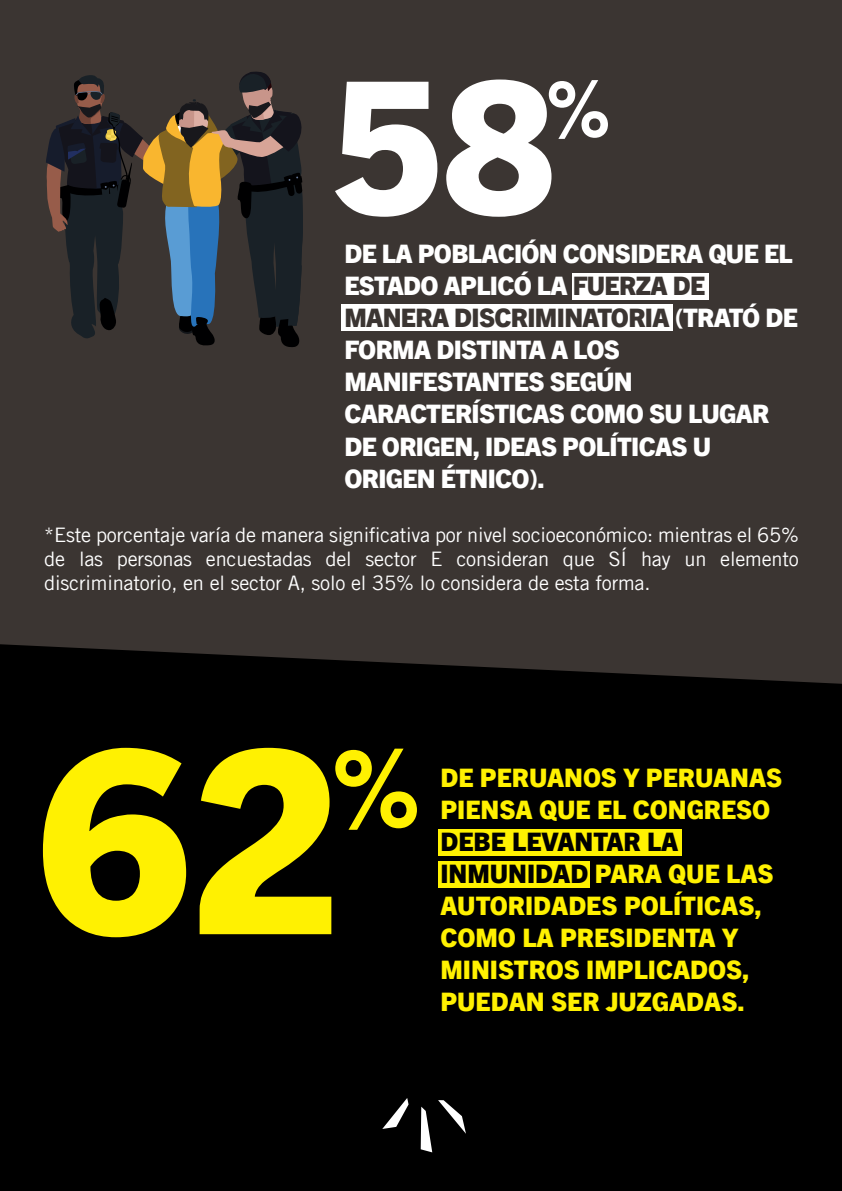
<style>
.page{position:relative;width:842px;height:1191px;background:#fff}
.page>*{position:absolute;margin:0;border:0;box-sizing:border-box;transform-origin:0 0}
.t1{font:800 255.2px "Trade Gothic Next LT Pro";color:#fff101}
.t2{font:800 185px "Trade Gothic Next LT Pro";color:#fff}
.t3{font:800 105.6px "Trade Gothic Next LT Pro";color:#fff101}
.t4{font:800 76.6px "Trade Gothic Next LT Pro";color:#fff}
.t5{font:800 25.4px/32px "Trade Gothic Next LT Pro";letter-spacing:-.025em;color:#fff}
.t6{font:800 25.4px/32px "Trade Gothic Next LT Pro";color:#fff101}
.t7{font:20px/24px "Amnesty Trade Gothic";letter-spacing:-.01em;color:#fff;text-align:justify}
.s1{color:#3b3532}
.s2{color:#000}
</style>
<div class="page">
<div style="left:0;top:350px;width:842px;height:841px;background:#000"></div>
<svg style="left:421px;top:1106px;width:11px;height:46px"></svg>
<svg style="left:438px;top:1100px;width:28px;height:33px"></svg>
<svg style="left:382px;top:1098px;width:27px;height:31px"></svg>
<div style="left:0;top:0;width:842px;height:684px;background:#3b3532"></div>
<svg style="left:45px;top:71px;width:260px;height:276px;background:#3c3b38"></svg>
<div style="left:438px;top:861px;width:152px;height:26px;background:#fff101"></div>
<div style="left:438px;top:829px;width:243px;height:26px;background:#fff101"></div>
<div style="left:341px;top:304px;width:332px;height:26px;background:#fff"></div>
<div style="left:572px;top:273px;width:136px;height:26px;background:#fff"></div>
<h2 class="t2" style="left:334px;top:18px;width:222px">58</h2>
<h3 class="t4" style="left:547px;top:56px;width:64px">%</h3>
<p class="t5" style="left:344px;top:236px;width:455px">DE LA POBLACIÓN CONSIDERA QUE EL<br>ESTADO APLICÓ LA <span class="s1">FUERZA DE<br>MANERA DISCRIMINATORIA</span> (TRATÓ DE<br>FORMA DISTINTA A LOS<br>MANIFESTANTES SEGÚN<br>CARACTERÍSTICAS COMO SU LUGAR<br>DE ORIGEN, IDEAS POLÍTICAS U<br>ORIGEN ÉTNICO).</p>
<p class="t7" style="left:44px;top:523px;width:756px">*Este porcentaje varía de manera significativa por nivel socioeconómico: mientras el 65% de las personas encuestadas del sector E consideran que SÍ hay un elemento discriminatorio, en el sector A, solo el 35% lo considera de esta forma.</p>
<h1 class="t1" style="left:38px;top:663px;width:306px">62</h1>
<h3 class="t3" style="left:333px;top:715px;width:88px">%</h3>
<p class="t6" style="left:440px;top:760px;width:344px">DE PERUANOS Y PERUANAS<br>PIENSA QUE EL CONGRESO</p>
<p class="t6" style="left:440px;top:824px;width:335px"><span class="s2">DEBE LEVANTAR LA<br>INMUNIDAD</span> PARA QUE LAS<br>AUTORIDADES POLÍTICAS,<br>COMO LA PRESIDENTA Y<br>MINISTROS IMPLICADOS,<br>PUEDAN SER JUZGADAS.</p>
</div>
